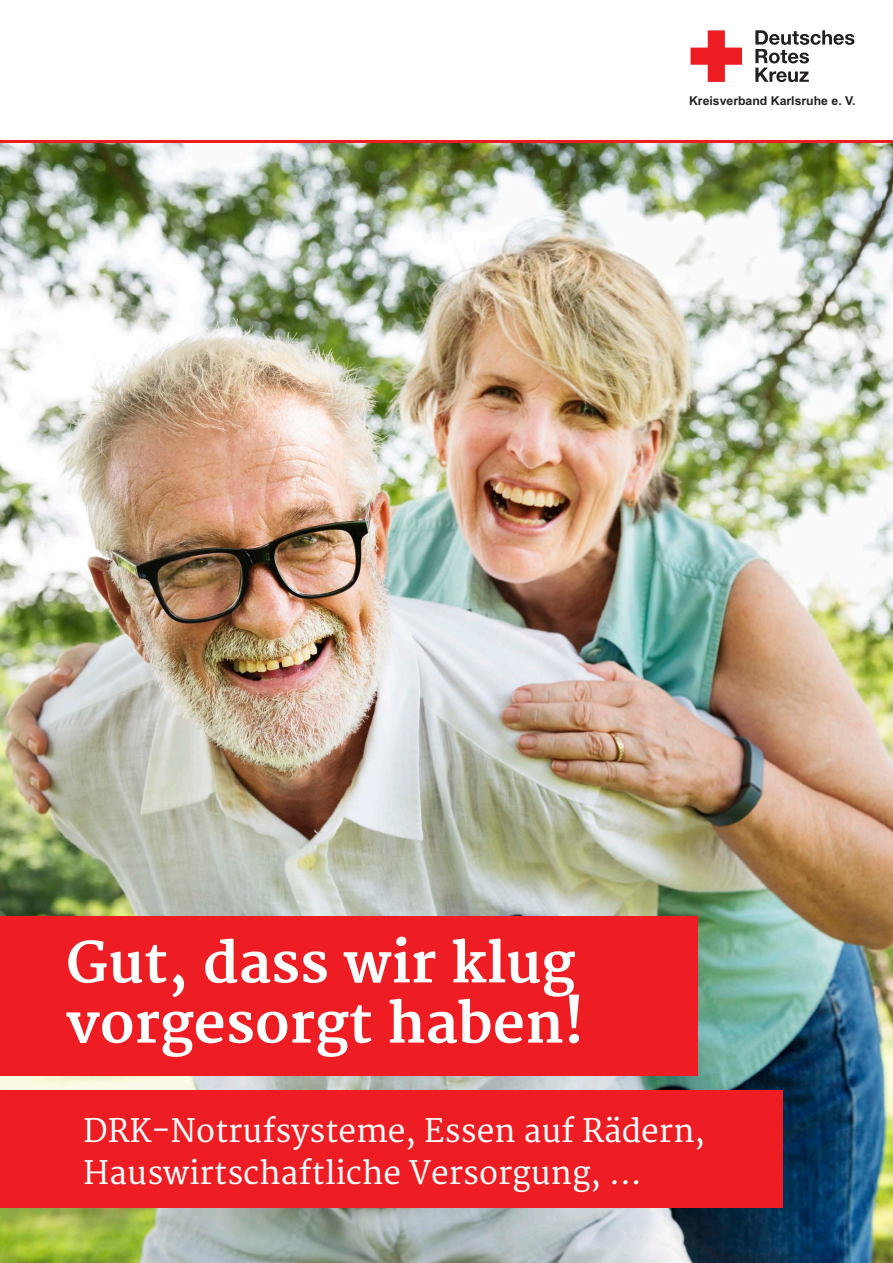
<style>
.page{position:relative;width:893px;height:1263px;background:#fff}
.page>*{position:absolute;margin:0;border:0;box-sizing:border-box;transform-origin:0 0}
.t1{font:700 55.2px/60.2px "Merriweather";color:#fff}
.t2{font:31.5px/42px "Merriweather";color:#fff}
.t3{font:700 12.3px "Arial";color:#231f20}
</style>
<div class="page">
<svg style="left:690px;top:30px;width:52px;height:52px"></svg>
<svg style="left:755px;top:30px;width:99px;height:52px"></svg>
<img style="left:0;top:143px;width:893px;height:1120px">
<div style="left:0;top:917px;width:697px;height:159px;background:#ee1d23"></div>
<hr style="left:0;top:140px;width:893px;height:2px;background:#ee1d23">
<div style="left:0;top:1090px;width:782px;height:118px;background:#ee1d23"></div>
<p class="t3" style="left:689px;top:92px;width:168px">Kreisverband Karlsruhe e. V.</p>
<h1 class="t1" style="left:66px;top:935px;width:520px">Gut, dass wir klug vorgesorgt haben!</h1>
<p class="t2" style="left:83px;top:1111px;width:623px">DRK-Notrufsysteme, Essen auf Rädern,<br>Hauswirtschaftliche Versorgung, ...</p>
</div>
